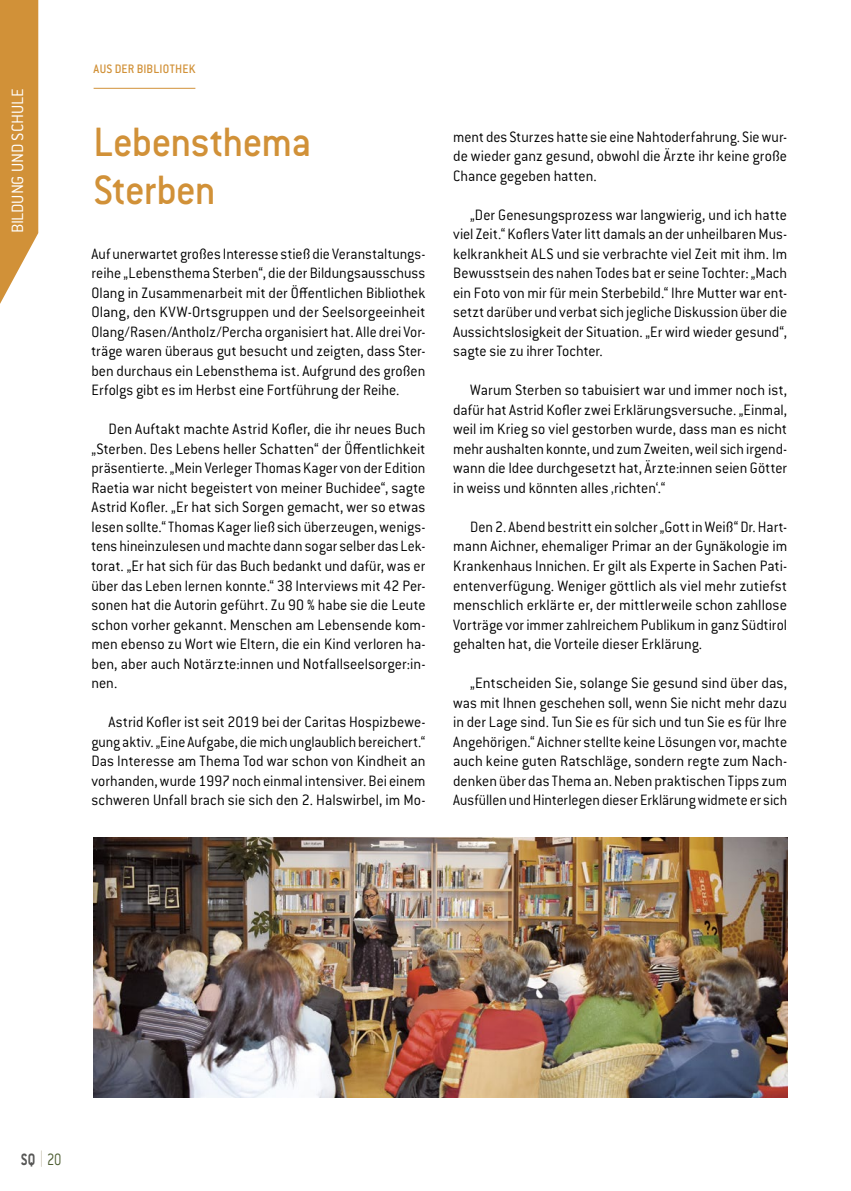
<style>
.page{position:relative;width:851px;height:1191px;background:#fff}
.page>*{position:absolute;margin:0;border:0;box-sizing:border-box;transform-origin:0 0}
.Überschrift_2024{font:500 45px/48px "Conduit ITC Pro";letter-spacing:-.02em;color:#d19138;scale:.95 1}
.Rubrik_vertikal{font:300 18px "Conduit ITC Pro";color:#fff}
.t1{font:700 18px "Conduit ITC Pro";color:#575756;scale:.8 1}
.Fliesstext_2019_mit_Einzug{font:300 16.5px/19.5px "Conduit ITC Pro";color:#000;text-align:justify}
.Fliesstext_2019_mit_Einzug-2{font:300 16.5px/19.5px "Conduit ITC Pro";color:#000;text-align:justify;scale:.95 1}
.Fliesstext_2019_mit_Einzug-3{font:300 16.5px/19.5px "Conduit ITC Pro";color:#000;text-align:justify;scale:.94 1}
.Fliesstext_2019_ohne_Einzug{font:300 16.5px/19.5px "Conduit ITC Pro";color:#000;text-align:justify;scale:.94 1}
.Fliesstext_2019_mit_Einzug-4{font:300 16.5px/19.5px "Conduit ITC Pro";color:#000;text-align:justify;scale:.96 1}
.Rubrik_grün{font:500 13.5px "Conduit ITC Pro";letter-spacing:.015em;color:#d19138;scale:.95 1}
.s1{font-family:"Fira Sans";font-weight:300;color:#cac6b4}
.s2{font-weight:300;color:#4d5d31}
</style>
<div class="page">
<svg style="left:0;top:0;width:38px;height:304px;background:#d69d4e"></svg>
<hr style="left:94px;top:88px;width:101px;height:1px;background:#d19138">
<img style="left:93px;top:838px;width:694px;height:259px">
<p class="Rubrik_vertikal" style="left:8px;top:233px;width:146px;rotate:-90deg">BILDUNG UND SCHULE</p>
<p class="Rubrik_grün" style="left:94px;top:61px;width:109px">AUS DER BIBLIOTHEK</p>
<p class="Überschrift_2024" style="left:94px;top:118px;width:231px">Lebensthema<br>Sterben</p>
<p class="Fliesstext_2019_ohne_Einzug" style="left:91px;top:244px;width:357px">Auf unerwartet großes Interesse stieß die Veranstaltungs&shy;reihe „Lebensthema Sterben“, die der Bildungsausschuss Olang in Zusammenarbeit mit der Öffentlichen Bibliothek Olang, den KVW-Ortsgruppen und der Seelsorgeeinheit Olang/Rasen/Antholz/Percha organisiert hat. Alle drei Vor&shy;träge waren überaus gut besucht und zeigten, dass Ster&shy;ben durchaus ein Lebensthema ist. Aufgrund des großen Erfolgs gibt es im Herbst eine Fortführung der Reihe.</p>
<p class="Fliesstext_2019_mit_Einzug" style="left:91px;top:420px;width:335px;text-indent:17px">Den Auftakt machte Astrid Kofler, die ihr neues Buch „Sterben. Des Lebens heller Schatten“ der Öffentlichkeit präsentierte. „Mein Verleger Thomas Kager von der Edition Raetia war nicht begeistert von meiner Buchidee“, sagte Astrid Kofler. „Er hat sich Sorgen gemacht, wer so etwas lesen sollte.“ Thomas Kager ließ sich überzeugen, wenigs&shy;tens hineinzulesen und machte dann sogar selber das Lek&shy;torat. „Er hat sich für das Buch bedankt und dafür, was er über das Leben lernen konnte.“ 38 Interviews mit 42 Per&shy;sonen hat die Autorin geführt. Zu 90 % habe sie die Leute schon vorher gekannt. Menschen am Lebensende kom&shy;men ebenso zu Wort wie Eltern, die ein Kind verloren ha&shy;ben, aber auch Notärzte:innen und Notfallseelsorger:in&shy;nen.</p>
<p class="Fliesstext_2019_mit_Einzug-2" style="left:91px;top:712px;width:353px;text-indent:17px">Astrid Kofler ist seit 2019 bei der Caritas Hospizbewe&shy;gung aktiv. „Eine Aufgabe, die mich unglaublich bereichert.“ Das Interesse am Thema Tod war schon von Kindheit an vorhanden, wurde 1997 noch einmal intensiver. Bei einem schweren Unfall brach sie sich den 2. Halswirbel, im Mo-</p>
<p class="Fliesstext_2019_mit_Einzug-3" style="left:453px;top:127px;width:357px">ment des Sturzes hatte sie eine Nahtoderfahrung. Sie wur&shy;de wieder ganz gesund, obwohl die Ärzte ihr keine große Chance gegeben hatten.</p>
<p class="Fliesstext_2019_mit_Einzug-2" style="left:453px;top:205px;width:353px;text-indent:17px">„Der Genesungsprozess war langwierig, und ich hatte viel Zeit.“ Koflers Vater litt damals an der unheilbaren Mus&shy;kelkrankheit ALS und sie verbrachte viel Zeit mit ihm. Im Bewusstsein des nahen Todes bat er seine Tochter: „Mach ein Foto von mir für mein Sterbebild.“ Ihre Mutter war ent&shy;setzt darüber und verbat sich jegliche Diskussion über die Aussichtslosigkeit der Situation. „Er wird wieder gesund“, sagte sie zu ihrer Tochter.</p>
<p class="Fliesstext_2019_mit_Einzug-4" style="left:453px;top:381px;width:349px;text-indent:17px">Warum Sterben so tabuisiert war und immer noch ist, dafür hat Astrid Kofler zwei Erklärungsversuche. „Einmal, weil im Krieg so viel gestorben wurde, dass man es nicht mehr aushalten konnte, und zum Zweiten, weil sich irgend&shy;wann die Idee durchgesetzt hat, Ärzte:innen seien Götter in weiss und könnten alles ‚richten‘.“</p>
<p class="Fliesstext_2019_mit_Einzug-3" style="left:453px;top:517px;width:357px;text-indent:17px">Den 2. Abend bestritt ein solcher „Gott in Weiß“ Dr. Hart&shy;mann Aichner, ehemaliger Primar an der Gynäkologie im Krankenhaus Innichen. Er gilt als Experte in Sachen Pati&shy;entenverfügung. Weniger göttlich als viel mehr zutiefst menschlich erklärte er, der mittlerweile schon zahllose Vorträge vor immer zahlreichem Publikum in ganz Südtirol gehalten hat, die Vorteile dieser Erklärung.</p>
<p class="Fliesstext_2019_mit_Einzug" style="left:453px;top:673px;width:335px;text-indent:17px">„Entscheiden Sie, solange Sie gesund sind über das, was mit Ihnen geschehen soll, wenn Sie nicht mehr dazu in der Lage sind. Tun Sie es für sich und tun Sie es für Ihre Angehörigen.“ Aichner stellte keine Lösungen vor, machte auch keine guten Ratschläge, sondern regte zum Nach&shy;denken über das Thema an. Neben praktischen Tipps zum Ausfüllen und Hinterlegen dieser Erklärung widmete er sich</p>
<p class="t1" style="left:21px;top:1148px;width:52px">SQ <span class="s1">|</span><span class="s2">20</span></p>
</div>
